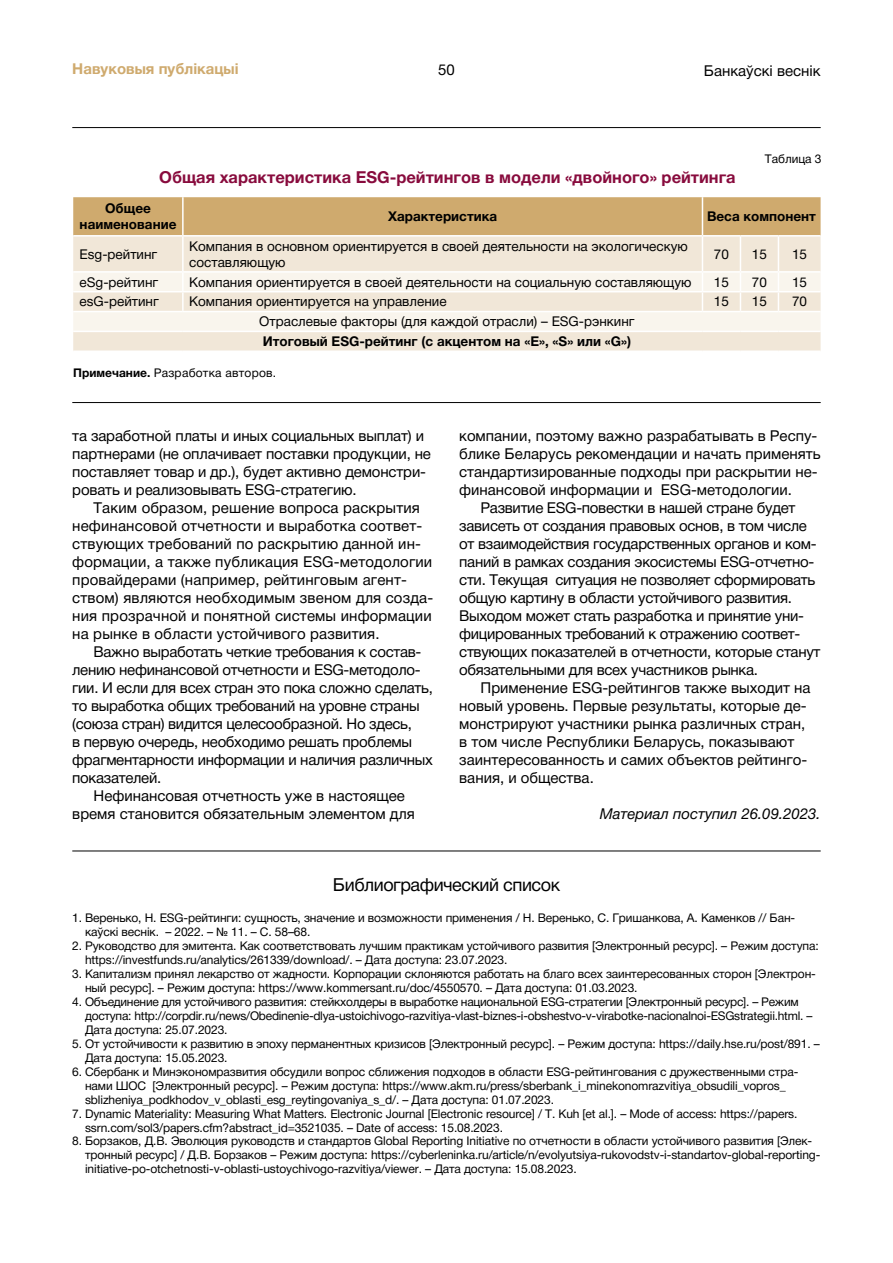
<style>
.page{position:relative;width:893px;height:1263px;background:#fff}
.page>*{position:absolute;margin:0;border:0;box-sizing:border-box;transform-origin:0 0}
.t1{font:18px "Helvetica Neue Cyr";letter-spacing:-.025em;color:#000}
.t2{font:700 16.5px "Helvetica Neue Cyr";color:#880b3d}
.t3{font:15px/18px "Helvetica Neue Cyr";letter-spacing:-.01em;color:#000}
.t4{font:15px/18px "Helvetica Neue Cyr";letter-spacing:.01em;color:#000}
.t5{font:italic 15px "Helvetica Neue Cyr";color:#000}
.t6{font:700 15px "Helvetica Neue Cyr";color:#cfaa6e}
.t7{font:13.5px/16.2px "Helvetica Neue Cyr";color:#000}
.t8{font:700 13.5px/16.2px "Helvetica Neue Cyr";color:#000;text-align:center}
.t9{font:12px/14px "Helvetica Neue Cyr";letter-spacing:-.01em;color:#000}
.t10{font:12px "Helvetica Neue Cyr";letter-spacing:.02em;color:#000}
.s1{font-weight:700}
</style>
<div class="page">
<hr style="left:72px;top:127px;width:749px;height:1px;background:#000">
<hr style="left:72px;top:402px;width:749px;height:1px;background:#000">
<div style="left:73px;top:197px;width:748px;height:38px;background:#cfaa6e"></div>
<div style="left:73px;top:237px;width:748px;height:113px;background:#f1e7d8"></div>
<hr style="left:182px;top:237px;width:2px;height:34px;background:#fff">
<hr style="left:702px;top:237px;width:1px;height:34px;background:#fff">
<hr style="left:740px;top:237px;width:1px;height:34px;background:#fff">
<hr style="left:73px;top:271px;width:110px;height:2px;background:#fff">
<hr style="left:183px;top:271px;width:519px;height:2px;background:#fff">
<hr style="left:702px;top:271px;width:38px;height:2px;background:#fff">
<hr style="left:740px;top:271px;width:38px;height:2px;background:#fff">
<hr style="left:778px;top:271px;width:43px;height:2px;background:#fff">
<hr style="left:778px;top:237px;width:1px;height:34px;background:#fff">
<svg style="left:73px;top:273px;width:748px;height:58px;background:#f6f0e7"></svg>
<hr style="left:73px;top:311px;width:110px;height:1px;background:#fff">
<hr style="left:183px;top:311px;width:519px;height:1px;background:#fff">
<hr style="left:702px;top:311px;width:38px;height:1px;background:#fff">
<hr style="left:740px;top:311px;width:38px;height:1px;background:#fff">
<hr style="left:778px;top:311px;width:43px;height:1px;background:#fff">
<hr style="left:73px;top:331px;width:110px;height:1px;background:#fff">
<hr style="left:183px;top:331px;width:519px;height:1px;background:#fff">
<hr style="left:702px;top:331px;width:38px;height:1px;background:#fff">
<hr style="left:740px;top:331px;width:38px;height:1px;background:#fff">
<hr style="left:778px;top:331px;width:43px;height:1px;background:#fff">
<hr style="left:702px;top:197px;width:1px;height:38px;background:#fff">
<hr style="left:182px;top:197px;width:2px;height:38px;background:#fff">
<hr style="left:72px;top:851px;width:749px;height:1px;background:#000">
<p class="t6" style="left:72px;top:61px;width:168px">Навуковыя публікацыі</p>
<p class="t3" style="left:438px;top:61px;width:18px">50</p>
<p class="t3" style="left:704px;top:62px;width:118px">Банкaўскi веснiк</p>
<p class="t9" style="left:765px;top:152px;width:58px">Таблица 3</p>
<h2 class="t2" style="left:159px;top:168px;width:578px">Общая характеристика ESG-рейтингов в модели «двойного» рейтинга</h2>
<p class="t8" style="left:80px;top:200px;width:98px">Общее наименование</p>
<p class="t8" style="left:388px;top:209px;width:111px">Характеристика</p>
<p class="t8" style="left:707px;top:209px;width:111px">Веса компонент</p>
<p class="t7" style="left:80px;top:246px;width:79px">Esg-рейтинг</p>
<p class="t7" style="left:189px;top:238px;width:500px">Компания в основном ориентируется в своей деятельности на экологическую составляющую</p>
<p class="t7" style="left:714px;top:246px;width:17px">70</p>
<p class="t7" style="left:752px;top:246px;width:17px">15</p>
<p class="t7" style="left:792px;top:246px;width:17px">15</p>
<p class="t7" style="left:80px;top:274px;width:80px">eSg-рейтинг</p>
<p class="t7" style="left:189px;top:274px;width:504px">Компания ориентируется в своей деятельности на социальную составляющую</p>
<p class="t7" style="left:714px;top:274px;width:17px">15</p>
<p class="t7" style="left:752px;top:274px;width:17px">70</p>
<p class="t7" style="left:792px;top:274px;width:17px">15</p>
<p class="t7" style="left:80px;top:294px;width:81px">esG-рейтинг</p>
<p class="t7" style="left:189px;top:294px;width:259px">Компания ориентируется на управление</p>
<p class="t7" style="left:714px;top:294px;width:17px">15</p>
<p class="t7" style="left:752px;top:294px;width:17px">15</p>
<p class="t7" style="left:792px;top:294px;width:17px">70</p>
<p class="t7" style="left:259px;top:314px;width:377px">Отраслевые факторы (для каждой отрасли) – ESG-рэнкинг</p>
<p class="t8" style="left:263px;top:333px;width:370px">Итоговый ESG-рейтинг (с акцентом на «E», «S» или «G»)</p>
<p class="t10" style="left:73px;top:366px;width:205px"><span class="s1">Примечание.</span> Разработка авторов.</p>
<p class="t3" style="left:72px;top:427px;width:360px">та заработной платы и иных социальных выплат) и партнерами (не оплачивает поставки продукции, не поставляет товар и др.), будет активно демонстри&shy;ровать и реализовывать ESG-стратегию.</p>
<p class="t4" style="left:72px;top:499px;width:362px;text-indent:21px">Таким образом, решение вопроса раскрытия нефинансовой отчетности и выработка соответ&shy;ствующих требований по раскрытию данной ин&shy;формации, а также публикация ESG-методологии провайдерами (например, рейтинговым агент&shy;ством) являются необходимым звеном для созда&shy;ния прозрачной и понятной системы информации на рынке в области устойчивого развития.</p>
<p class="t3" style="left:94px;top:643px;width:329px">Важно выработать четкие требования к состав-</p>
<p class="t3" style="left:72px;top:661px;width:350px">лению нефинансовой отчетности и ESG-методоло-</p>
<p class="t3" style="left:72px;top:679px;width:362px">гии. И если для всех стран это пока сложно сделать,</p>
<p class="t3" style="left:72px;top:697px;width:349px">то выработка общих требований на уровне страны</p>
<p class="t3" style="left:72px;top:715px;width:341px">(союза стран) видится целесообразной. Но здесь,</p>
<p class="t3" style="left:72px;top:733px;width:341px">в первую очередь, необходимо решать проблемы</p>
<p class="t3" style="left:72px;top:751px;width:362px">фрагментарности информации и наличия различных</p>
<p class="t3" style="left:72px;top:769px;width:90px">показателей.</p>
<p class="t3" style="left:94px;top:787px;width:313px">Нефинансовая отчетность уже в настоящее</p>
<p class="t3" style="left:72px;top:805px;width:344px">время становится обязательным элементом для</p>
<p class="t3" style="left:459px;top:427px;width:360px">компании, поэтому важно разрабатывать в Респу-</p>
<p class="t3" style="left:459px;top:445px;width:363px">блике Беларусь рекомендации и начать применять</p>
<p class="t3" style="left:459px;top:463px;width:360px">стандартизированные подходы при раскрытии не-</p>
<p class="t3" style="left:459px;top:481px;width:334px">финансовой информации и ESG-методологии.</p>
<p class="t3" style="left:480px;top:499px;width:316px">Развитие ESG-повестки в нашей стране будет</p>
<p class="t3" style="left:459px;top:517px;width:349px">зависеть от создания правовых основ, в том числе</p>
<p class="t3" style="left:459px;top:535px;width:359px">от взаимодействия государственных органов и ком-</p>
<p class="t3" style="left:459px;top:553px;width:357px">паний в рамках создания экосистемы ESG-отчетно-</p>
<p class="t3" style="left:459px;top:571px;width:358px">сти. Текущая ситуация не позволяет сформировать</p>
<p class="t3" style="left:459px;top:589px;width:334px">общую картину в области устойчивого развития.</p>
<p class="t3" style="left:459px;top:607px;width:346px">Выходом может стать разработка и принятие уни-</p>
<p class="t3" style="left:459px;top:625px;width:343px">фицированных требований к отражению соответ-</p>
<p class="t3" style="left:459px;top:643px;width:363px">ствующих показателей в отчетности, которые станут</p>
<p class="t3" style="left:459px;top:661px;width:300px">обязательными для всех участников рынка.</p>
<p class="t3" style="left:480px;top:679px;width:331px">Применение ESG-рейтингов также выходит на</p>
<p class="t3" style="left:459px;top:697px;width:349px">новый уровень. Первые результаты, которые де-</p>
<p class="t3" style="left:459px;top:715px;width:348px">монстрируют участники рынка различных стран,</p>
<p class="t3" style="left:459px;top:733px;width:337px">в том числе Республики Беларусь, показывают</p>
<p class="t3" style="left:459px;top:751px;width:350px">заинтересованность и самих объектов рейтинго-</p>
<p class="t3" style="left:459px;top:769px;width:136px">вания, и общества.</p>
<p class="t5" style="left:600px;top:806px;width:222px">Материал поступил 26.09.2023.</p>
<h1 class="t1" style="left:333px;top:875px;width:229px">Библиографический список</h1>
<p class="t9" style="left:85px;top:911px;width:712px;text-indent:-13px">1. Веренько, Н. ESG-рейтинги: сущность, значение и возможности применения / Н. Веренько, С. Гришанкова, А. Каменков // Бан&shy;каўскі веснік. – 2022. – № 11. – С. 58–68.</p>
<p class="t9" style="left:85px;top:939px;width:735px;text-indent:-13px">2. Руководство для эмитента. Как соответствовать лучшим практикам устойчивого развития [Электронный ресурс]. – Режим доступа: https://investfunds.ru/analytics/261339/download/. – Дата доступа: 23.07.2023.</p>
<p class="t9" style="left:85px;top:967px;width:732px;text-indent:-13px">3. Капитализм принял лекарство от жадности. Корпорации склоняются работать на благо всех заинтересованных сторон [Электрон&shy;ный ресурс]. – Режим доступа: https://www.kommersant.ru/doc/4550570. – Дата доступа: 01.03.2023.</p>
<p class="t9" style="left:85px;top:995px;width:729px;text-indent:-13px">4. Объединение для устойчивого развития: стейкхолдеры в выработке национальной ESG-стратегии [Электронный ресурс]. – Режим доступа: http://corpdir.ru/news/Obedinenie-dlya-ustoichivogo-razvitiya-vlast-biznes-i-obshestvo-v-virabotke-nacionalnoi-ESGstrategii.html. –<br>Дата доступа: 25.07.2023.</p>
<p class="t9" style="left:85px;top:1037px;width:736px;text-indent:-13px">5. От устойчивости к развитию в эпоху перманентных кризисов [Электронный ресурс]. – Режим доступа: https://daily.hse.ru/post/891. –<br>Дата доступа: 15.05.2023.</p>
<p class="t9" style="left:85px;top:1064px;width:715px;text-indent:-13px">6. Сбербанк и Минэкономразвития обсудили вопрос сближения подходов в области ESG-рейтингования с дружественными стра&shy;нами ШОС [Электронный ресурс]. – Режим доступа: https://www.akm.ru/press/sberbank_i_minekonomrazvitiya_obsudili_vopros_ sblizheniya_podkhodov_v_oblasti_esg_reytingovaniya_s_d/. – Дата доступа: 01.07.2023.</p>
<p class="t9" style="left:85px;top:1106px;width:714px;text-indent:-13px">7. Dynamic Materiality: Measuring What Matters. Electronic Journal [Electronic resource] / T. Kuh [et al.]. – Mode of access: https://papers. ssrn.com/sol3/papers.cfm?abstract_id=3521035. – Date of access: 15.08.2023.</p>
<p class="t9" style="left:85px;top:1134px;width:737px;text-indent:-13px">8. Борзаков, Д.В. Эволюция руководств и стандартов Global Reporting Initiative по отчетности в области устойчивого развития [Элек&shy;тронный ресурс] / Д.В. Борзаков – Режим доступа: https://cyberleninka.ru/article/n/evolyutsiya-rukovodstv-i-standartov-global-reporting&shy;initiative-po-otchetnosti-v-oblasti-ustoychivogo-razvitiya/viewer. – Дата доступа: 15.08.2023.</p>
</div>
